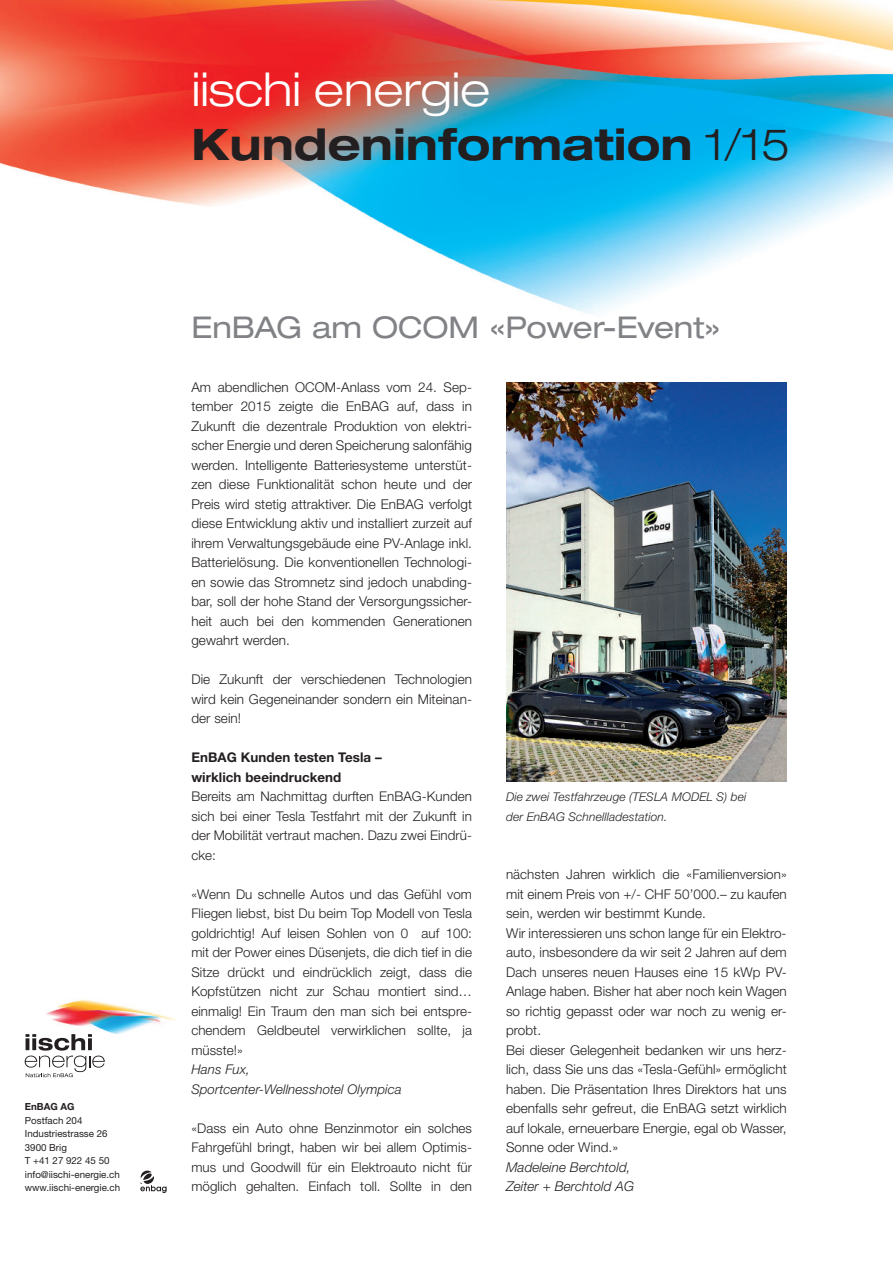
<style>
.page{position:relative;width:893px;height:1263px;background:#fff}
.page>*{position:absolute;margin:0;border:0;box-sizing:border-box;transform-origin:0 0}
.t1{font:300 expanded 46.5px "Helvetica Neue";color:#fff}
.t2{font:700 expanded 43.5px "Helvetica Neue";color:#231f20}
.t3{font:expanded 30px "Helvetica Neue";letter-spacing:-.005em;color:#808285}
.t4{font:300 13.5px/19.5px "Helvetica Neue";letter-spacing:.005em;color:#231f20;text-align:justify}
.t5{font:italic 300 13.5px/19.5px "Helvetica Neue";letter-spacing:.005em;color:#231f20}
.t6{font:300 13.35px/19.5px "Helvetica Neue";letter-spacing:.005em;color:#231f20;text-align:justify}
.t7{font:700 13.35px/19.5px "Helvetica Neue";letter-spacing:.005em;color:#231f20}
.t8{font:italic 300 13.35px/19.5px "Helvetica Neue";letter-spacing:.005em;color:#231f20}
.t9{font:italic 300 12px/19.5px "Helvetica Neue";letter-spacing:.01em;color:#231f20}
.t10{font:9.75px/13.5px "Helvetica Neue";color:#231f20}
.t11{font:700 9.75px "Helvetica Neue";color:#231f20}
.s1{font-weight:300}
</style>
<div class="page">
<img style="left:0;top:0;width:893px;height:314px">
<img style="left:24px;top:999px;width:151px;height:79px">
<svg style="left:25px;top:1034px;width:80px;height:43px"></svg>
<svg style="left:140px;top:1170px;width:27px;height:23px"></svg>
<img style="left:506px;top:383px;width:281px;height:399px">
<p class="t11" style="left:25px;top:1101px;width:51px">EnBAG AG</p>
<p class="t10" style="left:25px;top:1113px;width:97px">Postfach 204<br>Industriestrasse 26<br>3900 Brig<br>T +41 27 922 45 50 info@iischi-energie.ch www.iischi-energie.ch</p>
<h1 class="t1" style="left:192px;top:62px;width:300px">iischi energie</h1>
<h2 class="t2" style="left:192px;top:117px;width:600px">Kundeninformation <span class="s1">1/15</span></h2>
<h3 class="t3" style="left:191px;top:309px;width:531px">EnBAG am OCOM «Power-Event»</h3>
<p class="t4" style="left:191px;top:377px;width:282px">Am abendlichen OCOM-Anlass vom 24. Sep&shy;tember 2015 zeigte die EnBAG auf, dass in Zukunft die dezentrale Produktion von elektri&shy;scher Energie und deren Speicherung salonfähig werden. Intelligente Batteriesysteme unterstüt&shy;zen diese Funktionalität schon heute und der Preis wird stetig attraktiver. Die EnBAG verfolgt diese Entwicklung aktiv und installiert zurzeit auf ihrem Verwaltungsgebäude eine PV-Anlage inkl.<br>Batterielösung. Die konventionellen Technologi&shy;en sowie das Stromnetz sind jedoch unabding&shy;bar, soll der hohe Stand der Versorgungssicher&shy;heit auch bei den kommenden Generationen gewahrt werden.</p>
<p class="t4" style="left:191px;top:669px;width:282px">Die Zukunft der verschiedenen Technologien wird kein Gegeneinander sondern ein Miteinan&shy;der sein!</p>
<p class="t7" style="left:191px;top:747px;width:192px">EnBAG Kunden testen Tesla – wirklich beeindruckend</p>
<p class="t6" style="left:191px;top:786px;width:282px">Bereits am Nachmittag durften EnBAG-Kunden sich bei einer Tesla Testfahrt mit der Zukunft in der Mobilität vertraut machen. Dazu zwei Eindrü&shy;cke:</p>
<p class="t6" style="left:191px;top:884px;width:282px">«Wenn Du schnelle Autos und das Gefühl vom Fliegen liebst, bist Du beim Top Modell von Tesla goldrichtig! Auf leisen Sohlen von 0 auf 100: mit der Power eines Düsenjets, die dich tief in die Sitze drückt und eindrücklich zeigt, dass die Kopfstützen nicht zur Schau montiert sind… einmalig! Ein Traum den man sich bei entspre&shy;chendem Geldbeutel verwirklichen sollte, ja müsste!»</p>
<p class="t8" style="left:191px;top:1059px;width:212px">Hans Fux,<br>Sportcenter-Wellnesshotel Olympica</p>
<p class="t6" style="left:191px;top:1118px;width:282px">«Dass ein Auto ohne Benzinmotor ein solches Fahrgefühl bringt, haben wir bei allem Optimis&shy;mus und Goodwill für ein Elektroauto nicht für möglich gehalten. Einfach toll. Sollte in den</p>
<p class="t9" style="left:506px;top:787px;width:242px">Die zwei Testfahrzeuge (TESLA MODEL S) bei der EnBAG Schnellladestation.</p>
<p class="t6" style="left:506px;top:864px;width:282px">nächsten Jahren wirklich die «Familienversion»</p>
<p class="t4" style="left:506px;top:884px;width:282px;text-align:left">mit einem Preis von +/- CHF 50’000.– zu kaufen sein, werden wir bestimmt Kunde.<br>Wir interessieren uns schon lange für ein Elektro&shy;auto, insbesondere da wir seit 2 Jahren auf dem Dach unseres neuen Hauses eine 15 kWp PV-Anlage haben. Bisher hat aber noch kein Wagen so richtig gepasst oder war noch zu wenig er&shy;probt.<br>Bei dieser Gelegenheit bedanken wir uns herz&shy;lich, dass Sie uns das «Tesla-Gefühl» ermöglicht haben. Die Präsentation Ihres Direktors hat uns ebenfalls sehr gefreut, die EnBAG setzt wirklich auf lokale, erneuerbare Energie, egal ob Wasser, Sonne oder Wind.»</p>
<p class="t5" style="left:506px;top:1157px;width:129px">Madeleine Berchtold,<br>Zeiter + Berchtold AG</p>
</div>
